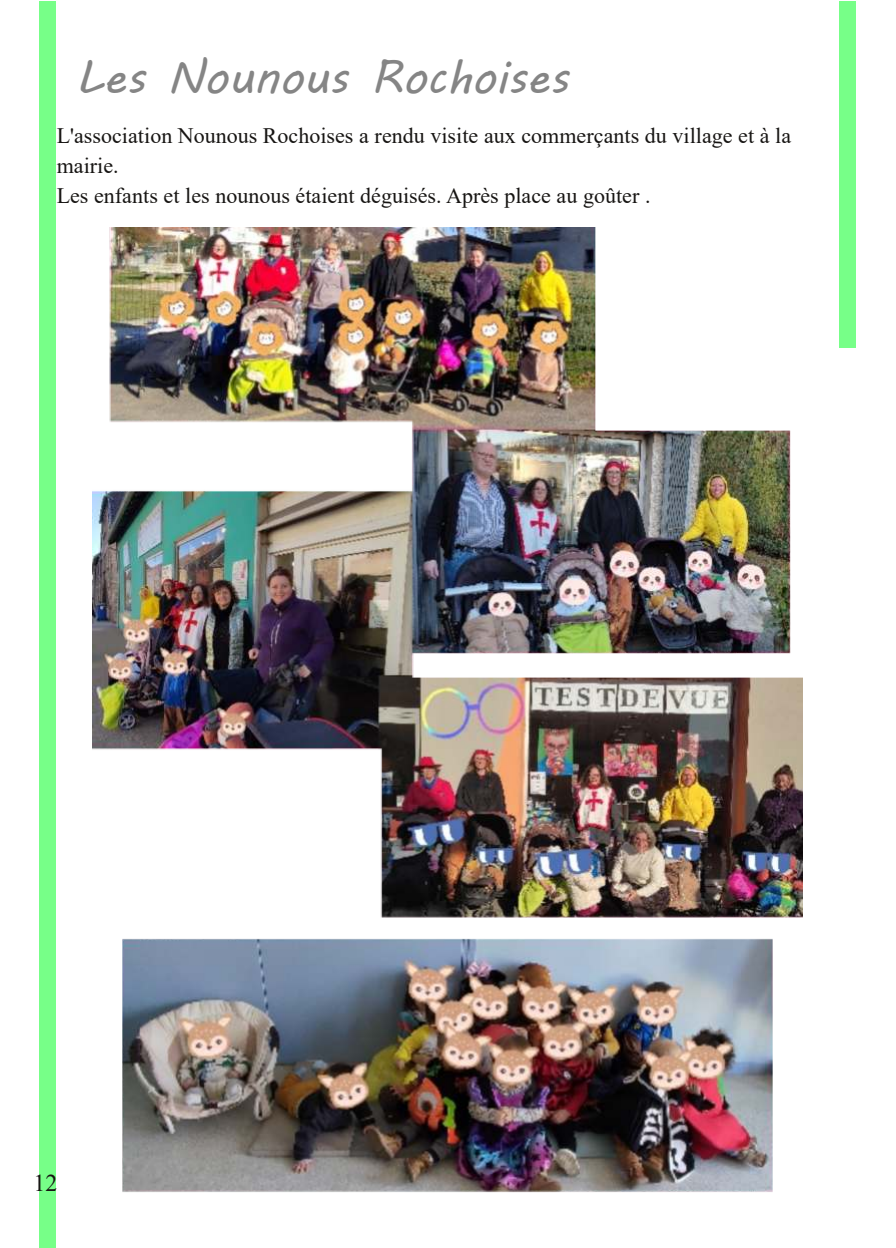
<style>
.page{position:relative;width:896px;height:1248px;background:#fff}
.page>*{position:absolute;margin:0;border:0;box-sizing:border-box;transform-origin:0 0}
.t1{font:46px "MV Boli";color:#858585}
.t2{font:24px "Times New Roman";color:#171513}
.t3{font:22px/30px "Times New Roman";color:#171513}
</style>
<div class="page">
<div style="left:39px;top:1px;width:16px;height:1246px;background:#7f8"></div>
<div style="left:839px;top:1px;width:16px;height:347px;background:#7f8"></div>
<img style="left:92px;top:228px;width:711px;height:965px">
<h1 class="t1" style="left:76px;top:45px;width:494px">Les Nounous Rochoises</h1>
<p class="t3" style="left:57px;top:120px;width:736px">L'association Nounous Rochoises a rendu visite aux commerçants du village et à la mairie.<br>Les enfants et les nounous étaient déguisés. Après place au goûter .</p>
<p class="t2" style="left:33px;top:1166px;width:25px">12</p>
</div>
